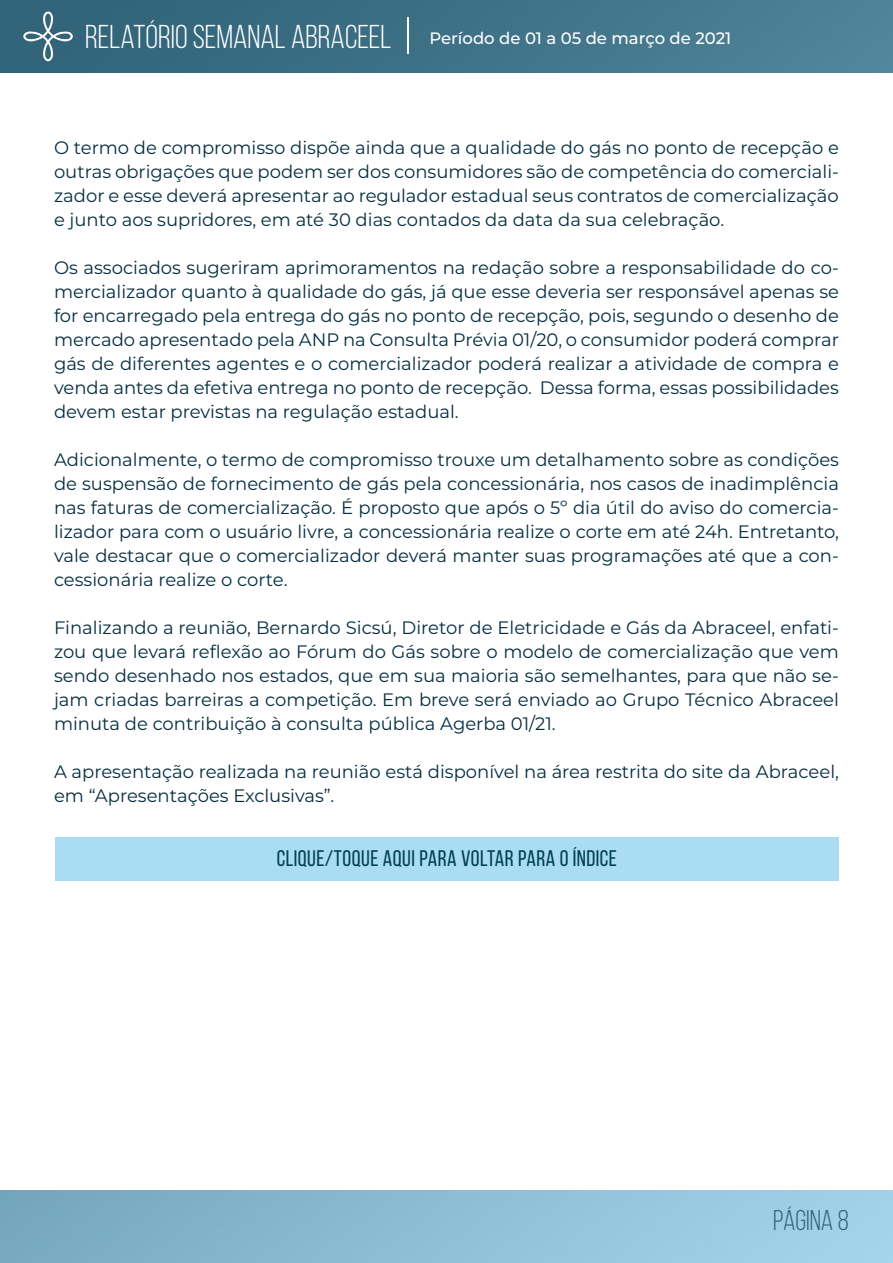
<style>
.page{position:relative;width:893px;height:1263px;background:#fff}
.page>*{position:absolute;margin:0;border:0;box-sizing:border-box;transform-origin:0 0}
.t1{font:33px "Bebas Neue";color:#fff}
.t2{font:28.5px "Bebas Neue";color:#326479}
.t3{font:22.5px "Bebas Neue";letter-spacing:.02em;color:#014153}
.t4{font:18px/24px "Montserrat";color:#062d3f;text-align:justify}
.t5{font:500 16.5px "Montserrat";color:#fff}
</style>
<div class="page">
<img style="left:0;top:0;width:893px;height:72px">
<img style="left:21px;top:10px;width:53px;height:52px">
<hr style="left:407px;top:17px;width:2px;height:37px;background:#fff">
<div style="left:55px;top:838px;width:783px;height:43px;background:#aadcf4"></div>
<h1 class="t1" style="left:85px;top:19px;width:308px">RELATÓRIO SEMANAL ABRACEEL</h1>
<p class="t5" style="left:429px;top:26px;width:303px">Período de 01 a 05 de março de 2021</p>
<p class="t4" style="left:54px;top:135px;width:786px">O termo de compromisso dispõe ainda que a qualidade do gás no ponto de recepção e outras obrigações que podem ser dos consumidores são de competência do comerciali&shy;zador e esse deverá apresentar ao regulador estadual seus contratos de comercialização e junto aos supridores, em até 30 dias contados da data da sua celebração.</p>
<p class="t4" style="left:54px;top:255px;width:786px">Os associados sugeriram aprimoramentos na redação sobre a responsabilidade do co&shy;mercializador quanto à qualidade do gás, já que esse deveria ser responsável apenas se for encarregado pela entrega do gás no ponto de recepção, pois, segundo o desenho de mercado apresentado pela ANP na Consulta Prévia 01/20, o consumidor poderá comprar gás de diferentes agentes e o comercializador poderá realizar a atividade de compra e venda antes da efetiva entrega no ponto de recepção. Dessa forma, essas possibilidades devem estar previstas na regulação estadual.</p>
<p class="t4" style="left:54px;top:447px;width:787px">Adicionalmente, o termo de compromisso trouxe um detalhamento sobre as condições de suspensão de fornecimento de gás pela concessionária, nos casos de inadimplência nas faturas de comercialização. É proposto que após o 5º dia útil do aviso do comercia&shy;lizador para com o usuário livre, a concessionária realize o corte em até 24h. Entretanto, vale destacar que o comercializador deverá manter suas programações até que a con&shy;cessionária realize o corte.</p>
<p class="t4" style="left:54px;top:615px;width:786px">Finalizando a reunião, Bernardo Sicsú, Diretor de Eletricidade e Gás da Abraceel, enfati&shy;zou que levará reflexão ao Fórum do Gás sobre o modelo de comercialização que vem sendo desenhado nos estados, que em sua maioria são semelhantes, para que não se&shy;jam criadas barreiras a competição. Em breve será enviado ao Grupo Técnico Abraceel minuta de contribuição à consulta pública Agerba 01/21.</p>
<p class="t4" style="left:54px;top:759px;width:786px">A apresentação realizada na reunião está disponível na área restrita do site da Abraceel, em “Apresentações Exclusivas”.</p>
<p class="t3" style="left:277px;top:846px;width:342px">CLIQUE/TOQUE AQUI PARA VOLTAR PARA O ÍNDICE</p>
<h2 class="t2" style="left:773px;top:1205px;width:77px">PÁGINA 8</h2>
</div>
